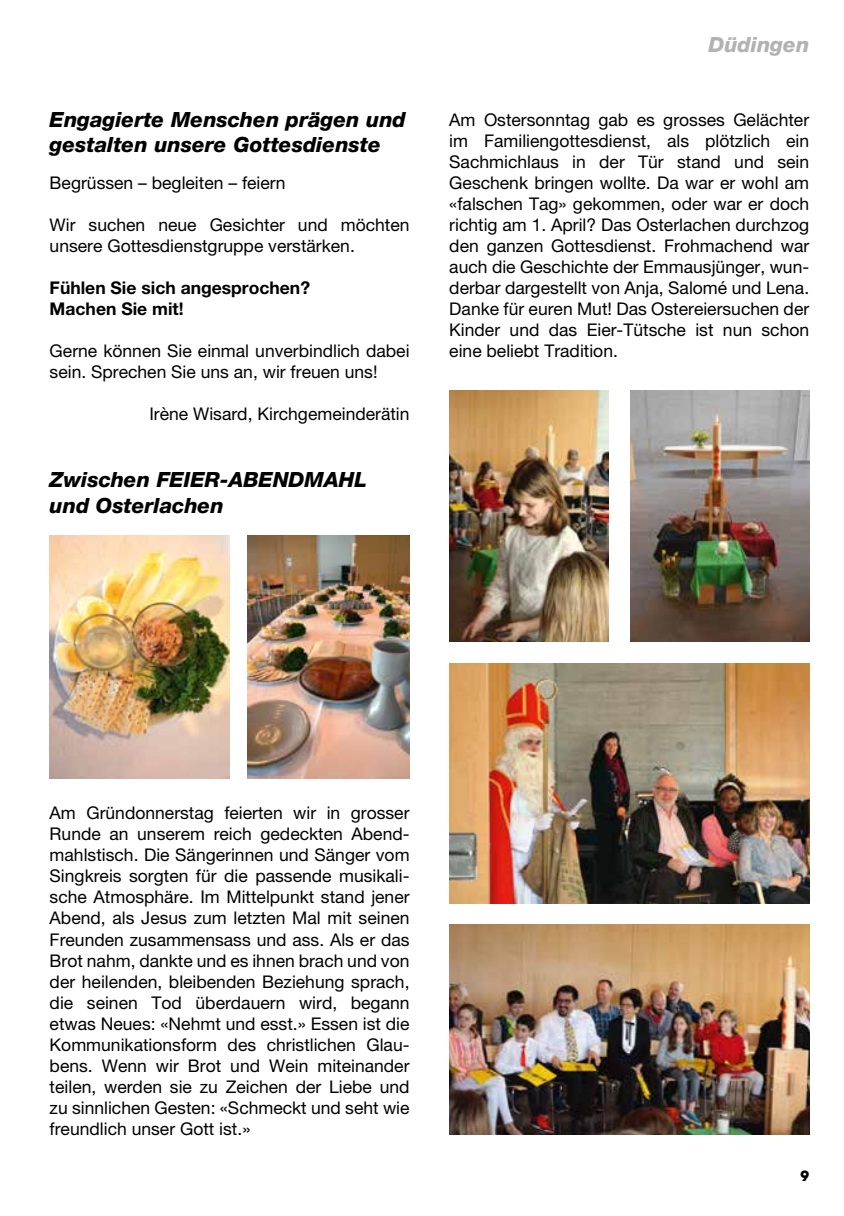
<style>
.page{position:relative;width:844px;height:1216px;background:#fff}
.page>*{position:absolute;margin:0;border:0;box-sizing:border-box;transform-origin:0 0}
.t1{font:italic 800 21px/25.2px "Helvetica Neue LT Std";color:#000}
.t2{font:italic 800 21px "Helvetica Neue LT Std";color:#b3b2b2}
.t3{font:17.5px/21px "Helvetica Neue LT Std";color:#000}
.t4{font:700 17.5px/21px "Helvetica Neue LT Std";color:#000}
.t5{font:700 14px "Avant Garde";color:#000}
</style>
<div class="page">
<img style="left:50px;top:535px;width:179px;height:243px">
<img style="left:247px;top:535px;width:162px;height:243px">
<img style="left:449px;top:663px;width:360px;height:240px">
<img style="left:449px;top:924px;width:360px;height:210px">
<img style="left:449px;top:390px;width:159px;height:251px">
<img style="left:630px;top:390px;width:179px;height:251px">
<p class="t1" style="left:50px;top:106px;width:357px">Engagierte Menschen prägen und gestalten unsere Gottesdienste</p>
<p class="t3" style="left:50px;top:172px;width:237px">Begrüssen – begleiten – feiern</p>
<p class="t3" style="left:50px;top:214px;width:361px">Wir suchen neue Gesichter und möchten unsere Gottesdienstgruppe verstärken.</p>
<p class="t4" style="left:50px;top:277px;width:262px">Fühlen Sie sich angesprochen?<br>Machen Sie mit!</p>
<p class="t3" style="left:50px;top:340px;width:361px">Gerne können Sie einmal unverbindlich dabei sein. Sprechen Sie uns an, wir freuen uns!</p>
<p class="t3" style="left:149px;top:403px;width:261px">Irène Wisard, Kirchgemeinderätin</p>
<p class="t1" style="left:50px;top:467px;width:318px">Zwischen FEIER-ABENDMAHL und Osterlachen</p>
<p class="t2" style="left:708px;top:32px;width:102px">Düdingen</p>
<p class="t3" style="left:449px;top:109px;width:361px;text-align:justify">Am Ostersonntag gab es grosses Gelächter im Familiengottesdienst, als plötzlich ein Sachmichlaus in der Tür stand und sein Geschenk bringen wollte. Da war er wohl am «falschen Tag» gekommen, oder war er doch richtig am 1. April? Das Osterlachen durchzog den ganzen Gottesdienst. Frohmachend war auch die Geschichte der Emmausjünger, wun&shy;derbar dargestellt von Anja, Salomé und Lena.<br>Danke für euren Mut! Das Ostereiersuchen der Kinder und das Eier-Tütsche ist nun schon eine beliebt Tradition.</p>
<p class="t3" style="left:50px;top:802px;width:361px;text-align:justify">Am Gründonnerstag feierten wir in grosser Runde an unserem reich gedeckten Abend&shy;mahlstisch. Die Sängerinnen und Sänger vom Singkreis sorgten für die passende musikali&shy;sche Atmosphäre. Im Mittelpunkt stand jener Abend, als Jesus zum letzten Mal mit seinen Freunden zusammensass und ass. Als er das Brot nahm, dankte und es ihnen brach und von der heilenden, bleibenden Beziehung sprach, die seinen Tod überdauern wird, begann etwas Neues: «Nehmt und esst.» Essen ist die Kommunikationsform des christlichen Glau&shy;bens. Wenn wir Brot und Wein miteinander teilen, werden sie zu Zeichen der Liebe und zu sinnlichen Gesten: «Schmeckt und seht wie freundlich unser Gott ist.»</p>
<p class="t5" style="left:800px;top:1166px;width:10px">9</p>
</div>
